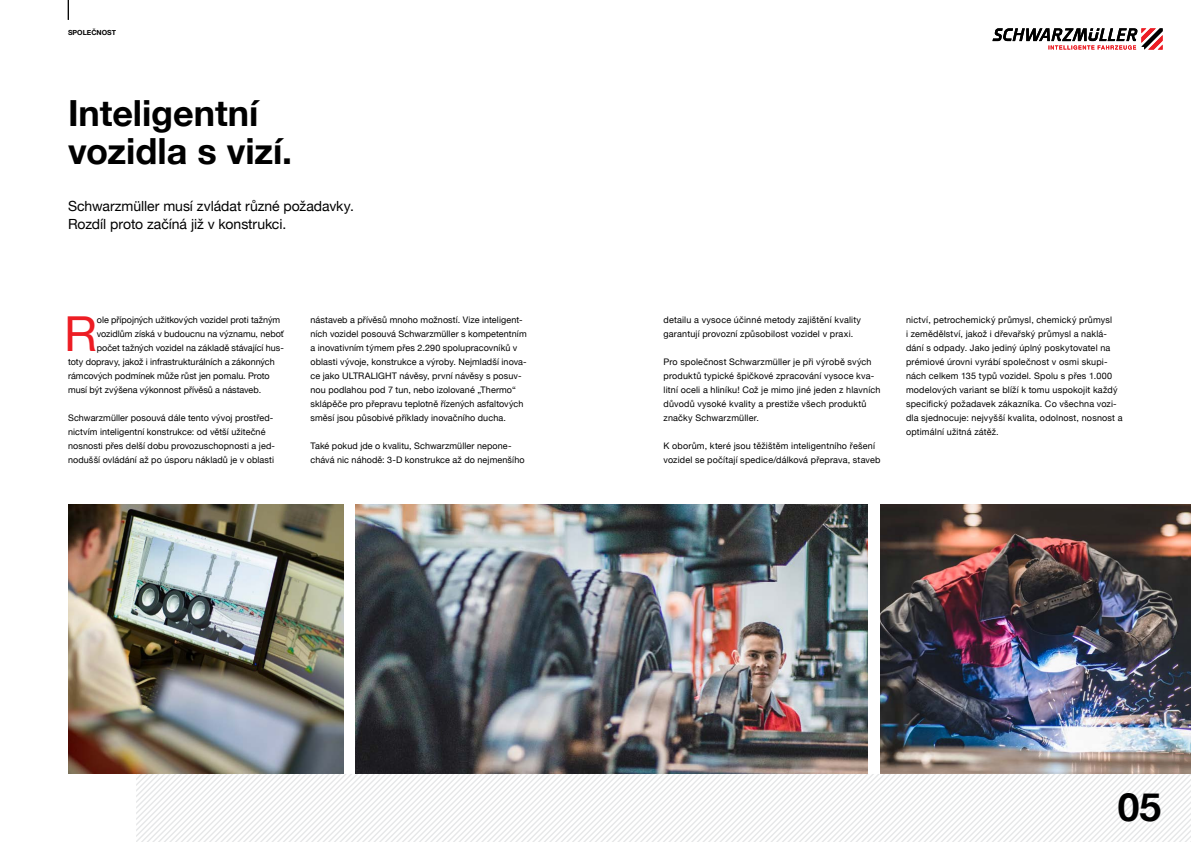
<style>
.page{position:relative;width:1191px;height:842px;background:#fff}
.page>*{position:absolute;margin:0;border:0;box-sizing:border-box;transform-origin:0 0}
.t1{font:48.2px "Helvetica Neue";color:#ed1d24}
.t2{font:700 39px "Helvetica Neue";color:#000}
.t3{font:700 36px/38px "Helvetica Neue";letter-spacing:-.005em;color:#000}
.t4{font:14px/18px "Helvetica Neue";letter-spacing:-.005em;color:#000}
.t5{font:9px/14px "Helvetica Neue";letter-spacing:.015em;color:#000}
.t6{font:700 7px "Helvetica Neue";color:#000}
</style>
<div class="page">
<div style="left:136px;top:774px;width:1055px;height:68px;background:#e9eaeb"></div>
<svg style="left:68px;top:0;width:1px;height:20px"></svg>
<svg style="left:992px;top:28px;width:170px;height:22px"></svg>
<img style="left:68px;top:505px;width:275px;height:269px">
<img style="left:356px;top:505px;width:511px;height:269px">
<img style="left:880px;top:505px;width:311px;height:269px">
<p class="t6" style="left:68px;top:26px;width:49px">Společnost</p>
<h3 class="t3" style="left:68px;top:92px;width:226px">Inteligentní vozidla s vizí.</h3>
<h3 class="t4" style="left:68px;top:196px;width:287px">Schwarzmüller musí zvládat různé požadavky.<br>Rozdíl proto začíná již v konstrukci.</h3>
<h1 class="t1" style="left:64px;top:293px;width:35px">R</h1>
<p class="t5" style="left:97px;top:312px;width:185px">ole přípojných užitkových vozidel proti tažným</p>
<p class="t5" style="left:97px;top:326px;width:188px">vozidlům získá v budoucnu na významu, neboť</p>
<p class="t5" style="left:97px;top:340px;width:189px">počet tažných vozidel na základě stávající hus-</p>
<p class="t5" style="left:68px;top:354px;width:208px">toty dopravy, jakož i infrastrukturálních a zákonných</p>
<p class="t5" style="left:68px;top:368px;width:203px">rámcových podmínek může růst jen pomalu. Proto</p>
<p class="t5" style="left:68px;top:382px;width:195px">musí být zvýšena výkonnost přívěsů a nástaveb.</p>
<p class="t5" style="left:68px;top:410px;width:208px">Schwarzmüller posouvá dále tento vývoj prostřed&shy;nictvím inteligentní konstrukce: od větší užitečné nosnosti přes delší dobu provozuschopnosti a jed&shy;nodušší ovládání až po úsporu nákladů je v oblasti</p>
<p class="t5" style="left:310px;top:312px;width:218px">nástaveb a přívěsů mnoho možností. Vize inteligent&shy;ních vozidel posouvá Schwarzmüller s kompetentním a inovativním týmem přes 2.290 spolupracovníků v oblasti vývoje, konstrukce a výroby. Nejmladší inova&shy;ce jako ULTRALIGHT návěsy, první návěsy s posuv&shy;nou podlahou pod 7 tun, nebo izolované „Thermo“ sklápěče pro přepravu teplotně řízených asfaltových směsí jsou působivé příklady inovačního ducha.</p>
<p class="t5" style="left:310px;top:438px;width:216px">Také pokud jde o kvalitu, Schwarzmüller nepone&shy;chává nic náhodě: 3-D konstrukce až do nejmenšího</p>
<p class="t5" style="left:663px;top:312px;width:199px">detailu a vysoce účinné metody zajištění kvality garantují provozní způsobilost vozidel v praxi.</p>
<p class="t5" style="left:663px;top:354px;width:218px">Pro společnost Schwarzmüller je při výrobě svých produktů typické špičkové zpracování vysoce kva&shy;litní oceli a hliníku! Což je mimo jiné jeden z hlavních důvodů vysoké kvality a prestiže všech produktů značky Schwarzmüller.</p>
<p class="t5" style="left:663px;top:438px;width:218px">K oborům, které jsou těžištěm inteligentního řešení vozidel se počítají spedice/dálková přeprava, staveb</p>
<p class="t5" style="left:906px;top:312px;width:218px">nictví, petrochemický průmysl, chemický průmysl<br>i zemědělství, jakož i dřevařský průmysl a naklá&shy;dání s odpady. Jako jediný úplný poskytovatel na prémiové úrovni vyrábí společnost v osmi skupi&shy;nách celkem 135 typů vozidel. Spolu s přes 1.000 modelových variant se blíží k tomu uspokojit každý specifický požadavek zákazníka. Co všechna vozi&shy;dla sjednocuje: nejvyšší kvalita, odolnost, nosnost a optimální užitná zátěž.</p>
<h2 class="t2" style="left:1117px;top:772px;width:45px">05</h2>
</div>
